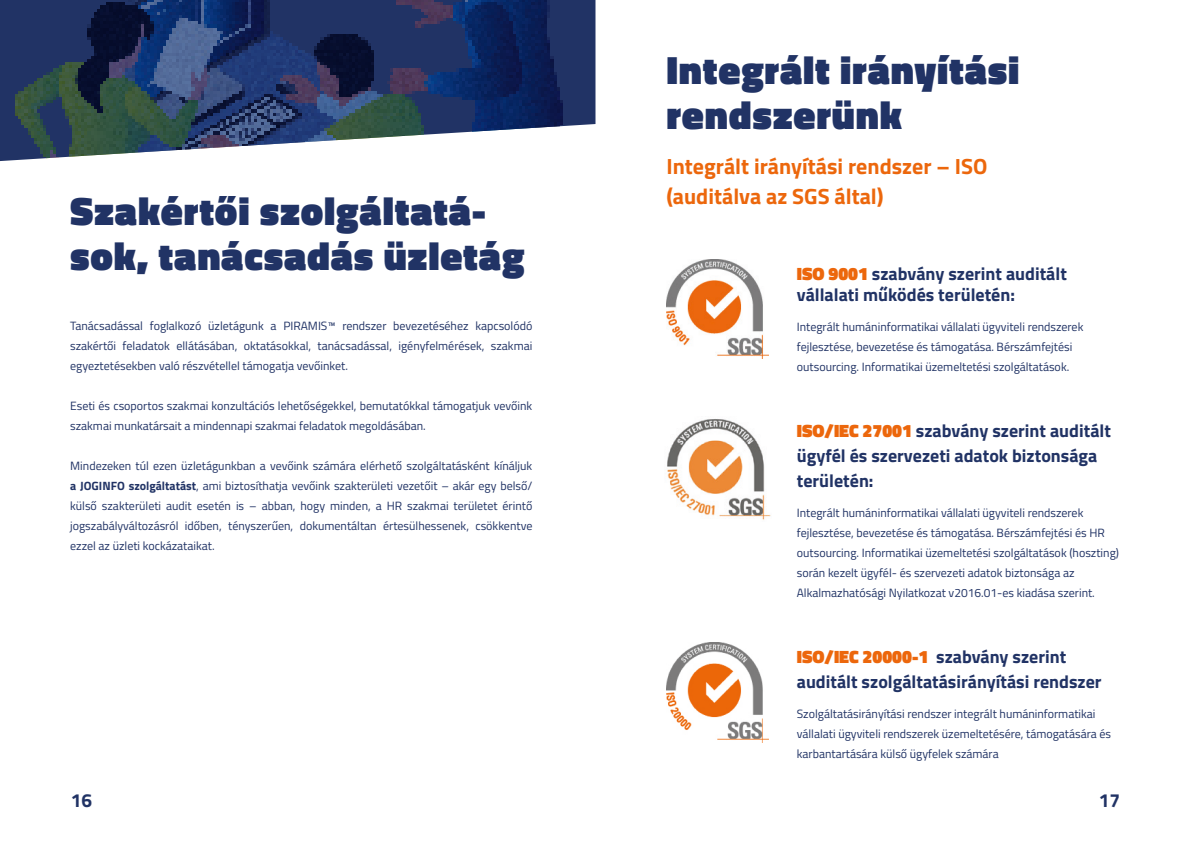
<style>
.page{position:relative;width:1191px;height:842px;background:#fff}
.page>*{position:absolute;margin:0;border:0;box-sizing:border-box;transform-origin:0 0}
.t1{font:900 40px/45px "Titillium Web";letter-spacing:.02em;color:#213365}
.t2{font:700 22px/30px "Titillium Web";color:#ec670c}
.t3{font:700 19px "Titillium Web";color:#213365}
.t4{font:700 18px/25px "Titillium Web";color:#213365}
.t5{font:12px/20px "Titillium Web";color:#213365}
.s1{font-weight:700}
.s2{font-weight:900;color:#ec670c}
</style>
<div class="page">
<svg style="left:0;top:0;width:595px;height:161px;background:#364673"></svg>
<img style="left:16px;top:0;width:568px;height:161px">
<img style="left:667px;top:419px;width:104px;height:101px">
<img style="left:666px;top:643px;width:102px;height:99px">
<img style="left:666px;top:259px;width:102px;height:100px">
<h1 class="t1" style="left:70px;top:189px;width:456px">Szakértői szolgáltatá&shy;sok, tanácsadás üzletág</h1>
<p class="t5" style="left:70px;top:315px;width:464px;text-align:justify">Tanácsadással foglalkozó üzletágunk a PIRAMIS™ rendszer bevezetéséhez kapcsolódó szakértői feladatok ellátásában, oktatásokkal, tanácsadással, igényfelmérések, szakmai egyeztetésekben való részvétellel támogatja vevőinket.</p>
<p class="t5" style="left:70px;top:395px;width:464px">Eseti és csoportos szakmai konzultációs lehetőségekkel, bemutatókkal támogatjuk vevőink szakmai munkatársait a mindennapi szakmai feladatok megoldásában.</p>
<p class="t5" style="left:70px;top:455px;width:464px;text-align:justify">Mindezeken túl ezen üzletágunkban a vevőink számára elérhető szolgáltatásként kínáljuk <span class="s1">a JOGINFO szolgáltatást</span>, ami biztosíthatja vevőink szakterületi vezetőit – akár egy belső/ külső szakterületi audit esetén is – abban, hogy minden, a HR szakmai területet érintő jogszabályváltozásról időben, tényszerűen, dokumentáltan értesülhessenek, csökkentve ezzel az üzleti kockázataikat.</p>
<h1 class="t1" style="left:666px;top:48px;width:354px">Integrált irányítási rendszerünk</h1>
<h2 class="t2" style="left:666px;top:150px;width:322px">Integrált irányítási rendszer – ISO (auditálva az SGS által)</h2>
<h3 class="t4" style="left:797px;top:262px;width:271px;line-height:21px"><span class="s2">ISO 9001</span> szabvány szerint auditált vállalati működés területén:</h3>
<p class="t5" style="left:797px;top:316px;width:288px">Integrált humáninformatikai vállalati ügyviteli rendszerek fejlesztése, bevezetése és támogatása. Bérszámfejtési outsourcing. Informatikai üzemeltetési szolgáltatások.</p>
<h3 class="t4" style="left:797px;top:417px;width:316px"><span class="s2">ISO/IEC 27001</span> szabvány szerint auditált ügyfél és szervezeti adatok biztonsága területén:</h3>
<p class="t5" style="left:797px;top:502px;width:324px">Integrált humáninformatikai vállalati ügyviteli rendszerek fejlesztése, bevezetése és támogatása. Bérszámfejtési és HR outsourcing. Informatikai üzemeltetési szolgáltatások (hoszting) során kezelt ügyfél- és szervezeti adatok biztonsága az Alkalmazhatósági Nyilatkozat v2016.01-es kiadása szerint.</p>
<h3 class="t4" style="left:797px;top:643px;width:306px"><span class="s2">ISO/IEC 20000-1</span> szabvány szerint auditált szolgáltatásirányítási rendszer</h3>
<p class="t5" style="left:797px;top:703px;width:316px">Szolgáltatásirányítási rendszer integrált humáninformatikai vállalati ügyviteli rendszerek üzemeltetésére, támogatására és karbantartására külső ügyfelek számára</p>
<h3 class="t3" style="left:71px;top:786px;width:23px">16</h3>
<h3 class="t3" style="left:1098px;top:786px;width:23px">17</h3>
</div>
